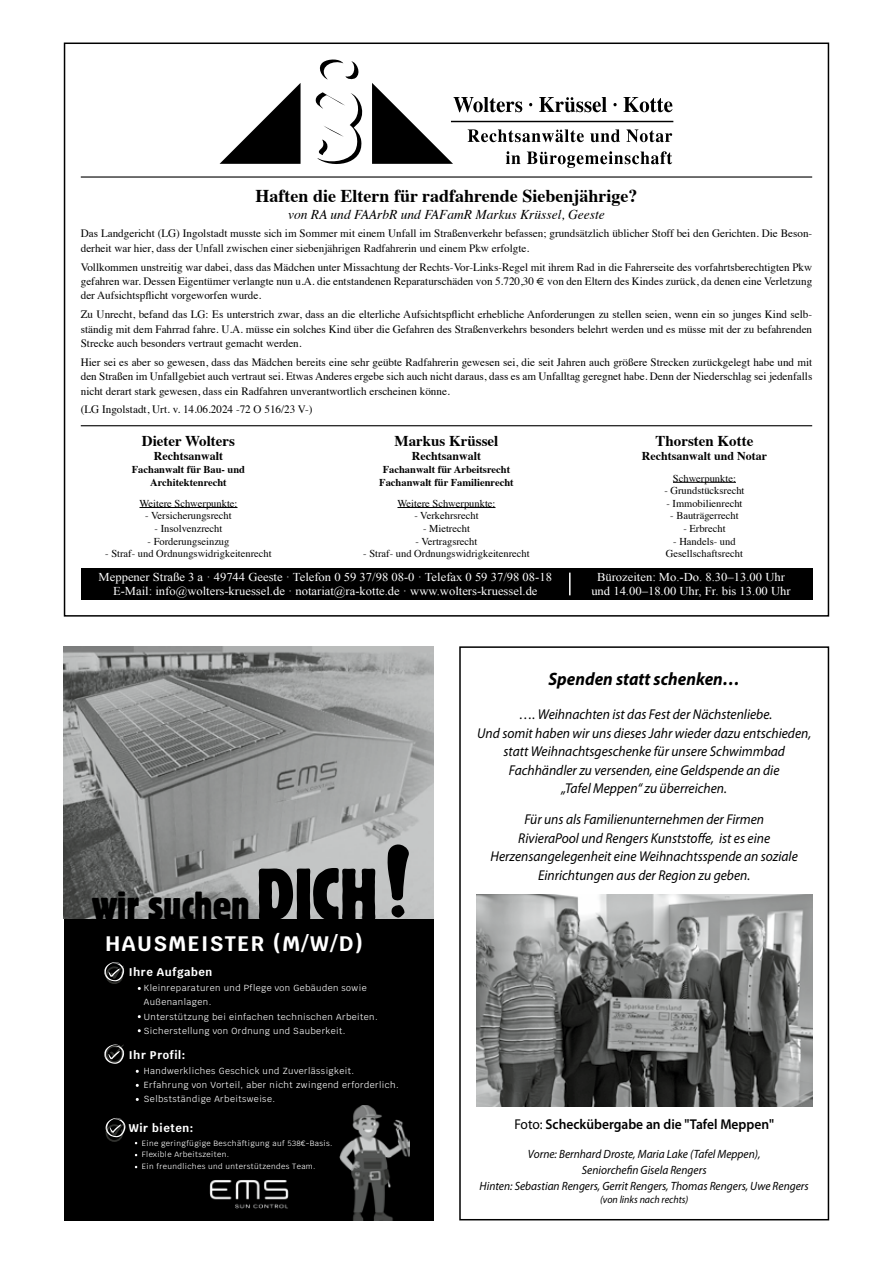
<style>
.page{position:relative;width:893px;height:1263px;background:#fff}
.page>*{position:absolute;margin:0;border:0;box-sizing:border-box;transform-origin:0 0}
.t1{font:condensed 73.05px "Block W1 G";color:#000}
.t2{font:condensed 40.2px "Block W1 G";color:#000}
.t3{font:700 21px "Krub";letter-spacing:.075em;color:#fff}
.t4{font:700 18px "Times";color:#000}
.t5{font:italic 700 18px "Myriad Pro";color:#000;scale:.95 1}
.t6{font:700 15px "Times";color:#000}
.t7{font:italic 14.25px/18.5px "Myriad Pro";color:#000;text-align:center;scale:.95 1}
.t8{font:600 14.25px "Myriad Pro";color:#000;scale:.95 1}
.t9{font:italic 13.5px "Times";color:#000}
.t10{font:12px/14.4px "Times New Roman";color:#fff;text-align:center;scale:1.05 1}
.t11{font:italic 12px/15.8px "Myriad Pro";color:#000;text-align:center;scale:.95 1}
.t12{font:700 12px "Times";color:#000}
.t13{font:11.25px/14.4px "Times";color:#000;text-align:justify}
.t14{font:700 11.25px "Krub";letter-spacing:.05em;color:#fff}
.t15{font:10.5px/12.6px "Times";color:#000;text-align:center}
.t16{font:700 10.5px/12.6px "Times";color:#000;text-align:center}
.t17{font:italic 10.5px "Myriad Pro";color:#000;scale:.95 1}
.t18{font:8.85px/14.1px "Krub";letter-spacing:.05em;color:#fff}
.t19{font:7.65px/12px "Krub";letter-spacing:.05em;color:#fff}
.s1{font-weight:400}
</style>
<div class="page">
<hr style="left:81px;top:425px;width:731px;height:1px;background:#000">
<hr style="left:81px;top:176px;width:731px;height:2px;background:#000">
<hr style="left:140px;top:507px;width:98px;height:1px;background:#000">
<hr style="left:397px;top:507px;width:98px;height:1px;background:#000">
<hr style="left:673px;top:482px;width:63px;height:1px;background:#000">
<div style="left:81px;top:568px;width:731px;height:32px;background:#000"></div>
<hr style="left:569px;top:573px;width:2px;height:22px;background:#fff">
<svg style="left:319px;top:60px;width:40px;height:20px"></svg>
<svg style="left:315px;top:92px;width:48px;height:72px"></svg>
<svg style="left:220px;top:83px;width:81px;height:81px"></svg>
<svg style="left:372px;top:83px;width:300px;height:85px"></svg>
<hr style="left:451px;top:121px;width:222px;height:1px;background:#000">
<div style="left:64px;top:646px;width:370px;height:574px;background:#000"></div>
<img style="left:64px;top:646px;width:370px;height:272px">
<img style="left:340px;top:1105px;width:70px;height:115px">
<svg style="left:387px;top:843px;width:23px;height:74px"></svg>
<svg style="left:104px;top:962px;width:20px;height:21px"></svg>
<svg style="left:104px;top:1044px;width:20px;height:19px"></svg>
<svg style="left:106px;top:1118px;width:19px;height:23px"></svg>
<img style="left:209px;top:1180px;width:80px;height:28px">
<div style="left:459px;top:646px;width:370px;height:574px;border:2px solid #000"></div>
<img style="left:476px;top:894px;width:336px;height:212px">
<h3 class="t4" style="left:256px;top:178px;width:383px">Haften die Eltern für radfahrende Siebenjährige?</h3>
<p class="t9" style="left:288px;top:202px;width:318px">von RA und FAArbR und FAFamR Markus Krüssel, Geeste</p>
<p class="t13" style="left:81px;top:225px;width:733px">Das Landgericht (LG) Ingolstadt musste sich im Sommer mit einem Unfall im Straßenverkehr befassen; grundsätzlich üblicher Stoff bei den Gerichten. Die Beson&shy;derheit war hier, dass der Unfall zwischen einer siebenjährigen Radfahrerin und einem Pkw erfolgte.</p>
<p class="t13" style="left:81px;top:259px;width:733px">Vollkommen unstreitig war dabei, dass das Mädchen unter Missachtung der Rechts-Vor-Links-Regel mit ihrem Rad in die Fahrerseite des vorfahrtsberechtigten Pkw gefahren war. Dessen Eigentümer verlangte nun u.A. die entstandenen Reparaturschäden von 5.720,30 € von den Eltern des Kindes zurück, da denen eine Verletzung der Aufsichtspflicht vorgeworfen wurde.</p>
<p class="t13" style="left:81px;top:306px;width:733px">Zu Unrecht, befand das LG: Es unterstrich zwar, dass an die elterliche Aufsichtspflicht erhebliche Anforderungen zu stellen seien, wenn ein so junges Kind selb&shy;ständig mit dem Fahrrad fahre. U.A. müsse ein solches Kind über die Gefahren des Straßenverkehrs besonders belehrt werden und es müsse mit der zu befahrenden Strecke auch besonders vertraut gemacht werden.</p>
<p class="t13" style="left:81px;top:354px;width:733px">Hier sei es aber so gewesen, dass das Mädchen bereits eine sehr geübte Radfahrerin gewesen sei, die seit Jahren auch größere Strecken zurückgelegt habe und mit den Straßen im Unfallgebiet auch vertraut sei. Etwas Anderes ergebe sich auch nicht daraus, dass es am Unfalltag geregnet habe. Denn der Niederschlag sei jedenfalls nicht derart stark gewesen, dass ein Radfahren unverantwortlich erscheinen könne.</p>
<p class="t13" style="left:81px;top:401px;width:233px">(LG Ingolstadt, Urt. v. 14.06.2024 -72 O 516/23 V-)</p>
<h3 class="t6" style="left:142px;top:427px;width:95px">Dieter Wolters</h3>
<p class="t12" style="left:154px;top:445px;width:71px">Rechtsanwalt</p>
<p class="t16" style="left:132px;top:462px;width:115px">Fachanwalt für Bau- und<br>Architektenrecht</p>
<p class="t15" style="left:140px;top:496px;width:100px">Weitere Schwerpunkte:</p>
<p class="t15" style="left:145px;top:509px;width:88px">- Versicherungsrecht</p>
<p class="t15" style="left:155px;top:521px;width:69px">- Insolvenzrecht</p>
<p class="t15" style="left:148px;top:534px;width:83px">- Forderungseinzug</p>
<p class="t15" style="left:105px;top:546px;width:168px">- Straf- und Ordnungswidrigkeitenrecht</p>
<h3 class="t6" style="left:395px;top:427px;width:105px">Markus Krüssel</h3>
<p class="t12" style="left:412px;top:445px;width:71px">Rechtsanwalt</p>
<p class="t16" style="left:379px;top:462px;width:136px">Fachanwalt für Arbeitsrecht<br>Fachanwalt für Familienrecht</p>
<p class="t15" style="left:397px;top:496px;width:100px">Weitere Schwerpunkte:</p>
<p class="t15" style="left:414px;top:509px;width:66px">- Verkehrsrecht</p>
<p class="t15" style="left:423px;top:521px;width:48px">- Mietrecht</p>
<p class="t15" style="left:415px;top:534px;width:63px">- Vertragsrecht</p>
<p class="t15" style="left:363px;top:546px;width:168px">- Straf- und Ordnungswidrigkeitenrecht</p>
<h3 class="t6" style="left:655px;top:427px;width:99px">Thorsten Kotte</h3>
<p class="t12" style="left:642px;top:445px;width:127px">Rechtsanwalt und Notar</p>
<p class="t15" style="left:673px;top:471px;width:64px">Schwerpunkte:</p>
<p class="t15" style="left:664px;top:483px;width:82px">- Grundstücksrecht</p>
<p class="t15" style="left:666px;top:496px;width:78px">- Immobilienrecht</p>
<p class="t15" style="left:670px;top:509px;width:70px">- Bauträgerrecht</p>
<p class="t15" style="left:683px;top:521px;width:44px">- Erbrecht</p>
<p class="t15" style="left:666px;top:534px;width:78px">- Handels- und<br>Gesellschaftsrecht</p>
<p class="t10" style="left:99px;top:569px;width:433px">Meppener Straße 3 a · 49744 Geeste · Telefon 0 59 37/98 08-0 · Telefax 0 59 37/98 08-18<br>E-Mail: info@wolters-kruessel.de · notariat@ra-kotte.de · www.wolters-kruessel.de</p>
<p class="t10" style="left:591px;top:569px;width:191px">Bürozeiten: Mo.-Do. 8.30–13.00 Uhr und 14.00–18.00 Uhr, Fr. bis 13.00 Uhr</p>
<h2 class="t2" style="left:92px;top:879px;width:159px">wir suchen</h2>
<h1 class="t1" style="left:256px;top:847px;width:123px">DICH</h1>
<h3 class="t3" style="left:106px;top:931px;width:259px">HAUSMEISTER (M/W/D)</h3>
<p class="t14" style="left:129px;top:966px;width:85px">Ihre Aufgaben</p>
<p class="t18" style="left:144px;top:981px;width:235px">Kleinreparaturen und Pflege von Gebäuden sowie Außenanlagen.<br>Unterstützung bei einfachen technischen Arbeiten.<br>Sicherstellung von Ordnung und Sauberkeit.</p>
<p class="t14" style="left:129px;top:1049px;width:58px">Ihr Profil:</p>
<p class="t18" style="left:144px;top:1064px;width:256px">Handwerkliches Geschick und Zuverlässigkeit.<br>Erfahrung von Vorteil, aber nicht zwingend erforderlich.<br>Selbstständige Arbeitsweise.</p>
<p class="t14" style="left:129px;top:1122px;width:66px">Wir bieten:</p>
<p class="t19" style="left:142px;top:1137px;width:192px">Eine geringfügige Beschäftigung auf 538€-Basis.<br>Flexible Arbeitszeiten.<br>Ein freundliches und unterstützendes Team.</p>
<h3 class="t5" style="left:548px;top:668px;width:203px">Spenden statt schenken…</h3>
<p class="t7" style="left:477px;top:705px;width:353px">…. Weihnachten ist das Fest der Nächstenliebe.<br>Und somit haben wir uns dieses Jahr wieder dazu entschieden, statt Weihnachtsgeschenke für unsere Schwimmbad Fachhändler zu versenden, eine Geldspende an die<br>„Tafel Meppen“ zu überreichen.</p>
<p class="t7" style="left:491px;top:810px;width:325px">Für uns als Familienunternehmen der Firmen<br>RivieraPool und Rengers Kunststoffe, ist es eine Herzensangelegenheit eine Weihnachtsspende an soziale Einrichtungen aus der Region zu geben.</p>
<p class="t8" style="left:514px;top:1115px;width:275px"><span class="s1">Foto:</span> Scheckübergabe an die "Tafel Meppen"</p>
<p class="t11" style="left:480px;top:1146px;width:348px">Vorne: Bernhard Droste, Maria Lake (Tafel Meppen),<br>Seniorchefin Gisela Rengers<br>Hinten: Sebastian Rengers, Gerrit Rengers, Thomas Rengers, Uwe Rengers</p>
<p class="t17" style="left:600px;top:1193px;width:95px">(von links nach rechts)</p>
</div>
